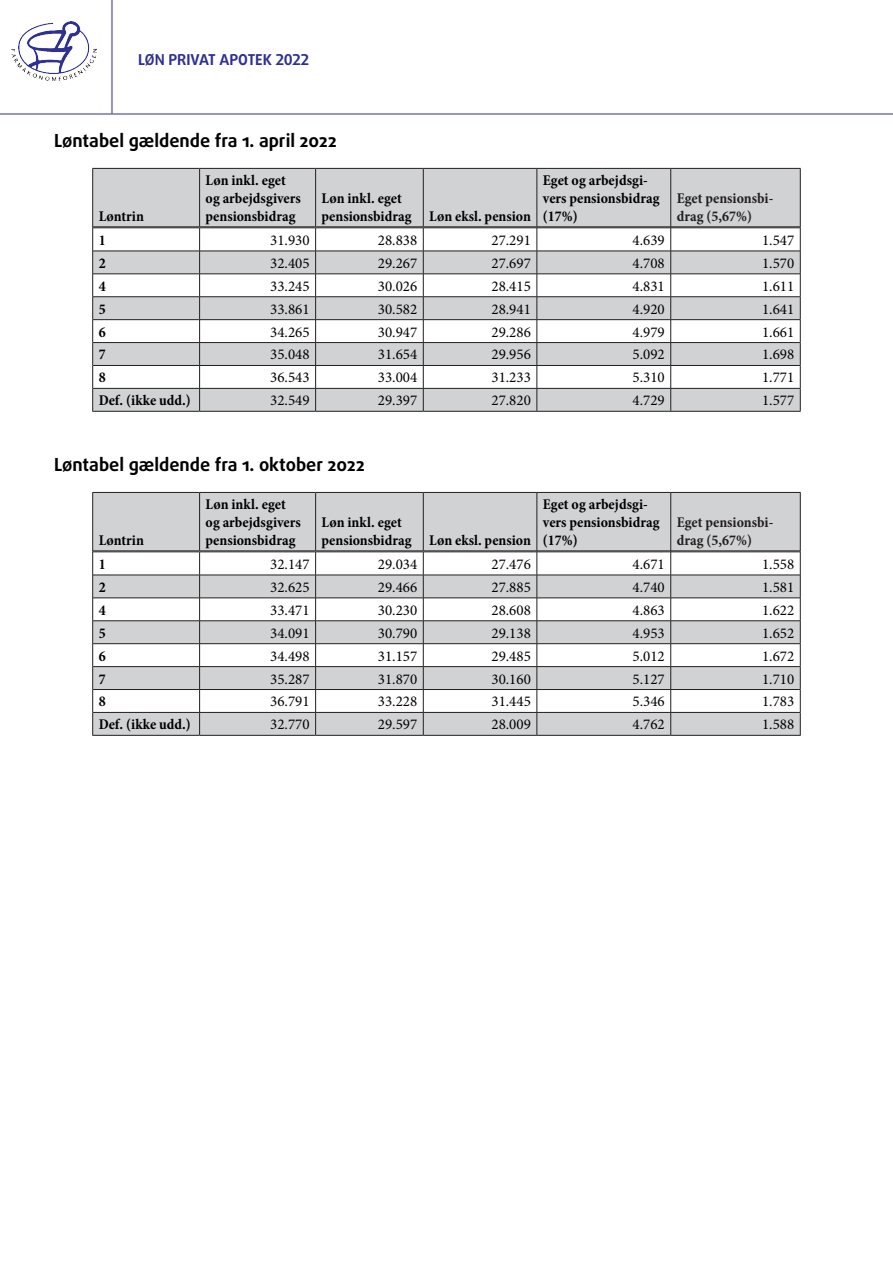
<style>
.page{position:relative;width:893px;height:1263px;background:#fff}
.page>*{position:absolute;margin:0;border:0;box-sizing:border-box;transform-origin:0 0}
.t1{font:700 18px "Daxline Pro";color:#000}
.t2{font:15px "Minion Pro";color:#000}
.t3{font:700 condensed 15px/18px "Minion Pro";color:#000}
.t4{font:700 condensed 15px/18px "Minion Pro";color:#231f20}
.Titel{font:700 15px "Daxline Pro";color:#2e3092}
</style>
<div class="page">
<svg style="left:92px;top:168px;width:709px;height:243px"></svg>
<hr style="left:92px;top:411px;width:108px;height:1px;background:#231f20">
<hr style="left:200px;top:411px;width:116px;height:1px;background:#231f20">
<hr style="left:316px;top:411px;width:107px;height:1px;background:#231f20">
<hr style="left:423px;top:411px;width:114px;height:1px;background:#231f20">
<hr style="left:537px;top:411px;width:134px;height:1px;background:#231f20">
<hr style="left:671px;top:411px;width:130px;height:1px;background:#231f20">
<hr style="left:0;top:114px;width:893px;height:1px;background:#2e3092">
<img style="left:11px;top:21px;width:86px;height:60px">
<hr style="left:112px;top:0;width:1px;height:114px;background:#2e3092">
<svg style="left:92px;top:492px;width:709px;height:243px"></svg>
<hr style="left:92px;top:735px;width:108px;height:1px;background:#231f20">
<hr style="left:200px;top:735px;width:116px;height:1px;background:#231f20">
<hr style="left:316px;top:735px;width:107px;height:1px;background:#231f20">
<hr style="left:423px;top:735px;width:114px;height:1px;background:#231f20">
<hr style="left:537px;top:735px;width:134px;height:1px;background:#231f20">
<hr style="left:671px;top:735px;width:130px;height:1px;background:#231f20">
<p class="Titel" style="left:138px;top:50px;width:173px">LØN PRIVAT APOTEK 2022</p>
<p class="t1" style="left:54px;top:129px;width:284px">Løntabel gældende fra 1. april 2022</p>
<p class="t3" style="left:99px;top:207px;width:47px">Løntrin</p>
<p class="t3" style="left:206px;top:171px;width:97px">Løn inkl. eget og arbejdsgivers pensionsbidrag</p>
<p class="t3" style="left:322px;top:189px;width:91px">Løn inkl. eget pensionsbidrag</p>
<p class="t3" style="left:429px;top:207px;width:103px">Løn eksl. pension</p>
<p class="t3" style="left:543px;top:171px;width:118px">Eget og arbejdsgi&shy;vers pensionsbidrag (17%)</p>
<p class="t4" style="left:677px;top:189px;width:98px">Eget pensionsbi&shy;drag (5,67%)</p>
<p class="t3" style="left:99px;top:231px;width:8px">1</p>
<p class="t2" style="left:270px;top:230px;width:41px">31.930</p>
<p class="t2" style="left:378px;top:230px;width:41px">28.838</p>
<p class="t2" style="left:491px;top:230px;width:41px">27.291</p>
<p class="t2" style="left:632px;top:230px;width:34px">4.639</p>
<p class="t2" style="left:762px;top:230px;width:34px">1.547</p>
<p class="t3" style="left:99px;top:254px;width:8px">2</p>
<p class="t2" style="left:270px;top:253px;width:41px">32.405</p>
<p class="t2" style="left:378px;top:253px;width:41px">29.267</p>
<p class="t2" style="left:491px;top:253px;width:41px">27.697</p>
<p class="t2" style="left:632px;top:253px;width:34px">4.708</p>
<p class="t2" style="left:762px;top:253px;width:34px">1.570</p>
<p class="t3" style="left:99px;top:277px;width:8px">4</p>
<p class="t2" style="left:270px;top:276px;width:41px">33.245</p>
<p class="t2" style="left:378px;top:276px;width:41px">30.026</p>
<p class="t2" style="left:491px;top:276px;width:41px">28.415</p>
<p class="t2" style="left:632px;top:276px;width:34px">4.831</p>
<p class="t2" style="left:762px;top:276px;width:34px">1.611</p>
<p class="t3" style="left:99px;top:300px;width:8px">5</p>
<p class="t2" style="left:270px;top:299px;width:41px">33.861</p>
<p class="t2" style="left:378px;top:299px;width:41px">30.582</p>
<p class="t2" style="left:491px;top:299px;width:41px">28.941</p>
<p class="t2" style="left:632px;top:299px;width:34px">4.920</p>
<p class="t2" style="left:762px;top:299px;width:34px">1.641</p>
<p class="t3" style="left:99px;top:323px;width:8px">6</p>
<p class="t2" style="left:270px;top:322px;width:41px">34.265</p>
<p class="t2" style="left:378px;top:322px;width:41px">30.947</p>
<p class="t2" style="left:491px;top:322px;width:41px">29.286</p>
<p class="t2" style="left:632px;top:322px;width:34px">4.979</p>
<p class="t2" style="left:762px;top:322px;width:34px">1.661</p>
<p class="t3" style="left:99px;top:346px;width:8px">7</p>
<p class="t2" style="left:270px;top:345px;width:41px">35.048</p>
<p class="t2" style="left:378px;top:345px;width:41px">31.654</p>
<p class="t2" style="left:491px;top:345px;width:41px">29.956</p>
<p class="t2" style="left:632px;top:345px;width:34px">5.092</p>
<p class="t2" style="left:762px;top:345px;width:34px">1.698</p>
<p class="t3" style="left:99px;top:368px;width:8px">8</p>
<p class="t2" style="left:270px;top:367px;width:41px">36.543</p>
<p class="t2" style="left:378px;top:367px;width:41px">33.004</p>
<p class="t2" style="left:491px;top:367px;width:41px">31.233</p>
<p class="t2" style="left:632px;top:367px;width:34px">5.310</p>
<p class="t2" style="left:762px;top:367px;width:34px">1.771</p>
<p class="t3" style="left:99px;top:391px;width:94px">Def. (ikke udd.)</p>
<p class="t2" style="left:270px;top:390px;width:41px">32.549</p>
<p class="t2" style="left:378px;top:390px;width:41px">29.397</p>
<p class="t2" style="left:491px;top:390px;width:41px">27.820</p>
<p class="t2" style="left:632px;top:390px;width:34px">4.729</p>
<p class="t2" style="left:762px;top:390px;width:34px">1.577</p>
<p class="t1" style="left:54px;top:453px;width:312px">Løntabel gældende fra 1. oktober 2022</p>
<p class="t3" style="left:99px;top:531px;width:47px">Løntrin</p>
<p class="t3" style="left:206px;top:495px;width:97px">Løn inkl. eget og arbejdsgivers pensionsbidrag</p>
<p class="t3" style="left:322px;top:513px;width:91px">Løn inkl. eget pensionsbidrag</p>
<p class="t3" style="left:429px;top:531px;width:103px">Løn eksl. pension</p>
<p class="t3" style="left:543px;top:495px;width:118px">Eget og arbejdsgi&shy;vers pensionsbidrag (17%)</p>
<p class="t4" style="left:677px;top:513px;width:98px">Eget pensionsbi&shy;drag (5,67%)</p>
<p class="t3" style="left:99px;top:555px;width:8px">1</p>
<p class="t2" style="left:270px;top:554px;width:41px">32.147</p>
<p class="t2" style="left:378px;top:554px;width:41px">29.034</p>
<p class="t2" style="left:491px;top:554px;width:41px">27.476</p>
<p class="t2" style="left:632px;top:554px;width:34px">4.671</p>
<p class="t2" style="left:762px;top:554px;width:34px">1.558</p>
<p class="t3" style="left:99px;top:578px;width:8px">2</p>
<p class="t2" style="left:270px;top:577px;width:41px">32.625</p>
<p class="t2" style="left:378px;top:577px;width:41px">29.466</p>
<p class="t2" style="left:491px;top:577px;width:41px">27.885</p>
<p class="t2" style="left:632px;top:577px;width:34px">4.740</p>
<p class="t2" style="left:762px;top:577px;width:34px">1.581</p>
<p class="t3" style="left:99px;top:601px;width:8px">4</p>
<p class="t2" style="left:270px;top:600px;width:41px">33.471</p>
<p class="t2" style="left:378px;top:600px;width:41px">30.230</p>
<p class="t2" style="left:491px;top:600px;width:41px">28.608</p>
<p class="t2" style="left:632px;top:600px;width:34px">4.863</p>
<p class="t2" style="left:762px;top:600px;width:34px">1.622</p>
<p class="t3" style="left:99px;top:624px;width:8px">5</p>
<p class="t2" style="left:270px;top:623px;width:41px">34.091</p>
<p class="t2" style="left:378px;top:623px;width:41px">30.790</p>
<p class="t2" style="left:491px;top:623px;width:41px">29.138</p>
<p class="t2" style="left:632px;top:623px;width:34px">4.953</p>
<p class="t2" style="left:762px;top:623px;width:34px">1.652</p>
<p class="t3" style="left:99px;top:647px;width:8px">6</p>
<p class="t2" style="left:270px;top:646px;width:41px">34.498</p>
<p class="t2" style="left:378px;top:646px;width:41px">31.157</p>
<p class="t2" style="left:491px;top:646px;width:41px">29.485</p>
<p class="t2" style="left:632px;top:646px;width:34px">5.012</p>
<p class="t2" style="left:762px;top:646px;width:34px">1.672</p>
<p class="t3" style="left:99px;top:670px;width:8px">7</p>
<p class="t2" style="left:270px;top:669px;width:41px">35.287</p>
<p class="t2" style="left:378px;top:669px;width:41px">31.870</p>
<p class="t2" style="left:491px;top:669px;width:41px">30.160</p>
<p class="t2" style="left:632px;top:669px;width:34px">5.127</p>
<p class="t2" style="left:762px;top:669px;width:34px">1.710</p>
<p class="t3" style="left:99px;top:692px;width:8px">8</p>
<p class="t2" style="left:270px;top:691px;width:41px">36.791</p>
<p class="t2" style="left:378px;top:691px;width:41px">33.228</p>
<p class="t2" style="left:491px;top:691px;width:41px">31.445</p>
<p class="t2" style="left:632px;top:691px;width:34px">5.346</p>
<p class="t2" style="left:762px;top:691px;width:34px">1.783</p>
<p class="t3" style="left:99px;top:715px;width:94px">Def. (ikke udd.)</p>
<p class="t2" style="left:270px;top:714px;width:41px">32.770</p>
<p class="t2" style="left:378px;top:714px;width:41px">29.597</p>
<p class="t2" style="left:491px;top:714px;width:41px">28.009</p>
<p class="t2" style="left:632px;top:714px;width:34px">4.762</p>
<p class="t2" style="left:762px;top:714px;width:34px">1.588</p>
</div>
